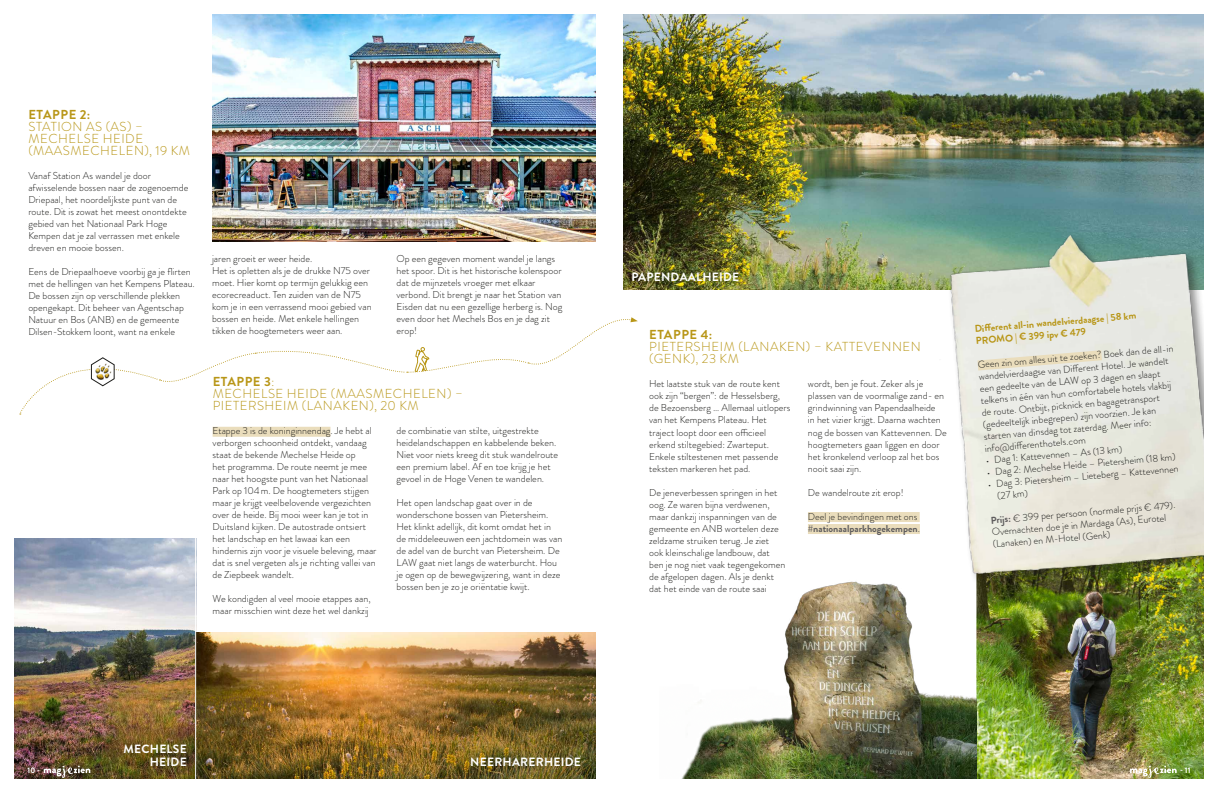
<style>
.page{position:relative;width:1219px;height:794px;background:#fff}
.page>*{position:absolute;margin:0;border:0;box-sizing:border-box;transform-origin:0 0}
.t1{font:300 13px/12px "Brandon Grotesque";letter-spacing:.04em;color:#b89617}
.t2{font:700 13px "Brandon Grotesque";letter-spacing:.04em;color:#b89617}
.t3{font:700 12px/13px "Brandon Grotesque";letter-spacing:.02em;color:#fff;text-align:right}
.t4{font:300 10px/12px "Brandon Grotesque";color:#1d1d1b}
.t5{font:700 10px/11.9px "Brandon Grotesque";color:#b89617}
.t6{font:700 8px "Brandon Grotesque";color:#fff}
.s1{font-weight:700}
.s2{font-weight:700;color:#5e5c5d}
</style>
<div class="page">
<img style="left:624px;top:14px;width:580px;height:276px">
<img style="left:14px;top:538px;width:181px;height:241px">
<img style="left:976px;top:598px;width:228px;height:181px">
<img style="left:213px;top:14px;width:382px;height:227px">
<div style="left:213px;top:427px;width:117px;height:10px;background:#eaddbc"></div>
<div style="left:808px;top:512px;width:112px;height:10px;background:#eaddbc"></div>
<div style="left:808px;top:524px;width:112px;height:10px;background:#eaddbc"></div>
<img style="left:196px;top:632px;width:399px;height:147px">
<img style="left:927px;top:211px;width:277px;height:387px">
<svg style="left:967px;top:344px;width:145px;height:32px;background:#e9e6da"></svg>
<img style="left:681px;top:568px;width:295px;height:211px">
<svg style="left:19px;top:317px;width:619px;height:97px"></svg>
<img style="left:94px;top:363px;width:17px;height:16px">
<svg style="left:1130px;top:765px;width:47px;height:13px"></svg>
<svg style="left:44px;top:765px;width:46px;height:13px"></svg>
<h1 class="t2" style="left:28px;top:105px;width:63px">ETAPPE 2:</h1>
<h1 class="t1" style="left:28px;top:121px;width:163px">STATION AS (AS) –<br>MECHELSE HEIDE (MAASMECHELEN), 19 KM</h1>
<p class="t4" style="left:28px;top:170px;width:162px">Vanaf Station As wandel je door afwisselende bossen naar de zogenoemde Driepaal, het noordelijkste punt van de route. Dit is zowat het meest onontdekte gebied van het Nationaal Park Hoge Kempen dat je zal verrassen met enkele dreven en mooie bossen.</p>
<p class="t4" style="left:28px;top:266px;width:168px">Eens de Driepaalhoeve voorbij ga je flirten met de hellingen van het Kempens Plateau.<br>De bossen zijn op verschillende plekken opengekapt. Dit beheer van Agentschap Natuur en Bos (ANB) en de gemeente Dilsen-Stokkem loont, want na enkele</p>
<p class="t4" style="left:212px;top:252px;width:161px">jaren groeit er weer heide.<br>Het is opletten als je de drukke N75 over moet. Hier komt op termijn gelukkig een ecorecreaduct. Ten zuiden van de N75 kom je in een verrassend mooi gebied van bossen en heide. Met enkele hellingen tikken de hoogtemeters weer aan.</p>
<p class="t4" style="left:397px;top:252px;width:167px">Op een gegeven moment wandel je langs het spoor. Dit is het historische kolenspoor dat de mijnzetels vroeger met elkaar verbond. Dit brengt je naar het Station van Eisden dat nu een gezellige herberg is. Nog even door het Mechels Bos en je dag zit erop!</p>
<h1 class="t1" style="left:213px;top:376px;width:252px"><span class="s1">ETAPPE 3</span>:<br>MECHELSE HEIDE (MAASMECHELEN) –<br>PIETERSHEIM (LANAKEN), 20 KM</h1>
<p class="t4" style="left:213px;top:425px;width:165px">Etappe 3 is de koninginnendag. Je hebt al verborgen schoonheid ontdekt, vandaag staat de bekende Mechelse Heide op<br>het programma. De route neemt je mee naar het hoogste punt van het Nationaal Park op 104m. De hoogtemeters stijgen maar je krijgt veelbelovende vergezichten over de heide. Bij mooi weer kan je tot in Duitsland kijken. De autostrade ontsiert het landschap en het lawaai kan een hindernis zijn voor je visuele beleving, maar dat is snel vergeten als je richting vallei van de Ziepbeek wandelt.</p>
<p class="t4" style="left:213px;top:593px;width:160px">We kondigden al veel mooie etappes aan, maar misschien wint deze het wel dankzij</p>
<p class="t4" style="left:397px;top:425px;width:163px">de combinatie van stilte, uitgestrekte heidelandschappen en kabbelende beken.<br>Niet voor niets kreeg dit stuk wandelroute een premium label. Af en toe krijg je het gevoel in de Hoge Venen te wandelen.</p>
<p class="t4" style="left:397px;top:497px;width:167px">Het open landschap gaat over in de wonderschone bossen van Pietersheim.<br>Het klinkt adellijk, dit komt omdat het in de middeleeuwen een jachtdomein was van de adel van de burcht van Pietersheim. De LAW gaat niet langs de waterburcht. Hou je ogen op de bewegwijzering, want in deze bossen ben je zo je oriëntatie kwijt.</p>
<p class="t3" style="left:631px;top:271px;width:109px">PAPENDAALHEIDE</p>
<h1 class="t2" style="left:649px;top:326px;width:64px">ETAPPE 4:</h1>
<h1 class="t1" style="left:649px;top:341px;width:273px">PIETERSHEIM (LANAKEN) – KATTEVENNEN (GENK), 23 KM</h1>
<p class="t4" style="left:649px;top:378px;width:143px">Het laatste stuk van de route kent ook zijn “bergen”: de Hesselsberg, de Bezoensberg … Allemaal uitlopers van het Kempens Plateau. Het traject loopt door een officieel erkend stiltegebied: Zwarteput.<br>Enkele stiltestenen met passende teksten markeren het pad.</p>
<p class="t4" style="left:649px;top:486px;width:138px">De jeneverbessen springen in het oog. Ze waren bijna verdwenen, maar dankzij inspanningen van de gemeente en ANB wortelen deze zeldzame struiken terug. Je ziet ook kleinschalige landbouw, dat ben je nog niet vaak tegengekomen de afgelopen dagen. Als je denkt dat het einde van de route saai</p>
<p class="t4" style="left:808px;top:378px;width:140px">wordt, ben je fout. Zeker als je plassen van de voormalige zand- en grindwinning van Papendaalheide<br>in het vizier krijgt. Daarna wachten nog de bossen van Kattevennen. De hoogtemeters gaan liggen en door het kronkelend verloop zal het bos nooit saai zijn.</p>
<p class="t4" style="left:808px;top:486px;width:97px">De wandelroute zit erop!</p>
<p class="t4" style="left:808px;top:510px;width:113px">Deel je bevindingen met ons <span class="s2">#nationaalparkhogekempen</span>.</p>
<p class="t5" style="left:974px;top:323px;width:164px;rotate:-5deg">Diff erent all-in wandelvierdaagse | 58 km<br>PROMO | € 399 ipv € 479</p>
<p class="t4" style="left:977px;top:359px;width:198px;rotate:-5deg">Geen zin om alles uit te zoeken? Boek dan de all-in wandelvierdaagse van Diff erent Hotel. Je wandelt een gedeelte van de LAW op 3 dagen en slaapt telkens in één van hun comfortabele hotels vlakbij de route. Ontbijt, picknick en bagagetransport (gedeeltelijk inbegrepen) zijn voorzien. Je kan starten van dinsdag tot zaterdag. Meer info: info@diff erenthotels.com</p>
<p class="t4" style="left:985px;top:454px;width:138px;rotate:-5deg">• Dag 1: Kattevennen – As (13 km)</p>
<p class="t4" style="left:986px;top:467px;width:191px;rotate:-5deg">• Dag 2: Mechelse Heide – Pietersheim (18 km)</p>
<p class="t4" style="left:996px;top:478px;width:185px;line-height:11.7px;text-indent:-8px;rotate:-5deg">• Dag 3: Pietersheim – Lieteberg – Kattevennen (27 km)</p>
<p class="t4" style="left:990px;top:514px;width:187px;rotate:-5deg"><span class="s2">Prijs:</span> € 399 per persoon (normale prijs € 479).<br>Overnachten doe je in Mardaga (As), Eurotel (Lanaken) en M-Hotel (Genk)</p>
<p class="t3" style="left:123px;top:742px;width:65px">MECHELSE<br>HEIDE</p>
<p class="t3" style="left:470px;top:755px;width:112px">NEERHARERHEIDE</p>
<p class="t6" style="left:28px;top:764px;width:14px">10 -</p>
<p class="t6" style="left:1180px;top:764px;width:12px">- 11</p>
</div>
